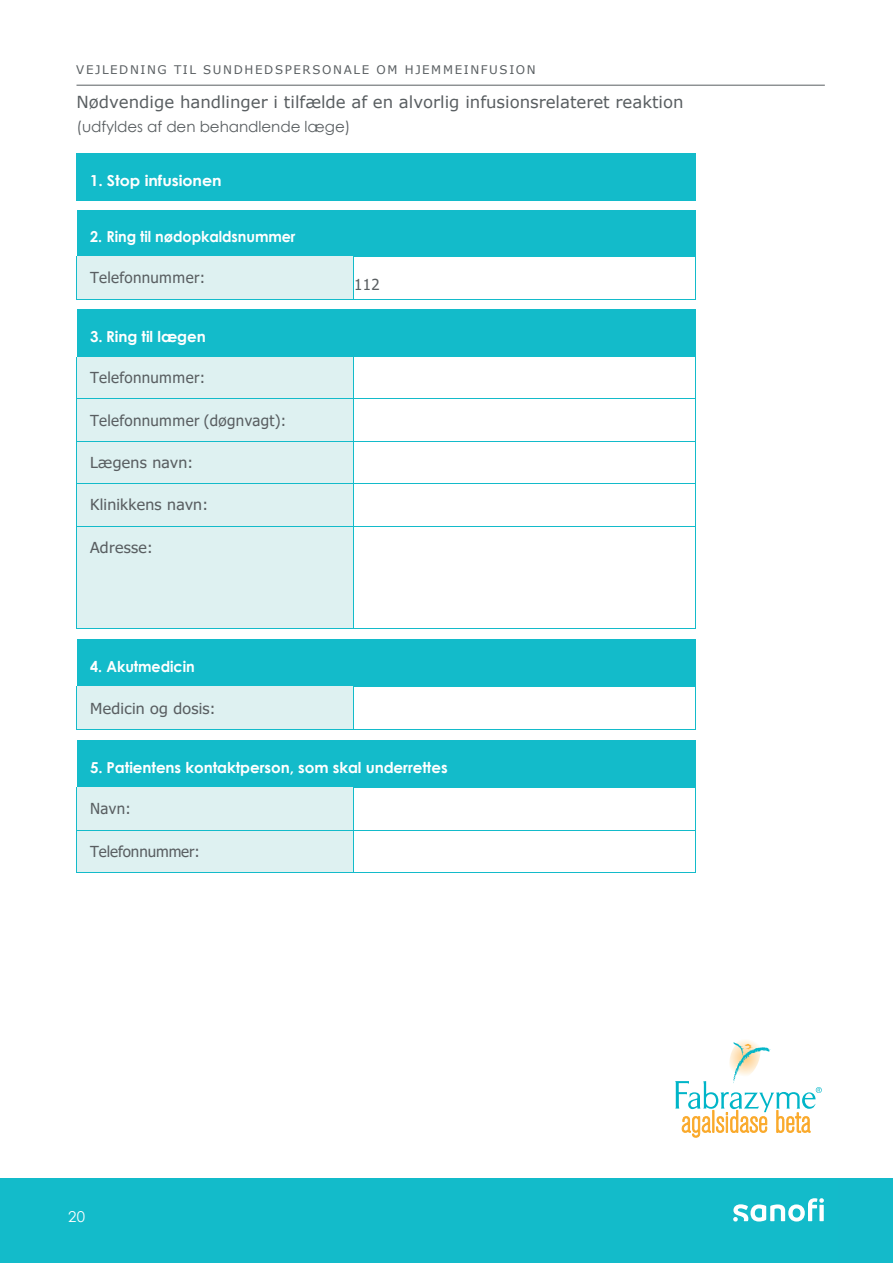
<style>
.page{position:relative;width:893px;height:1263px;background:#fff}
.page>*{position:absolute;margin:0;border:0;box-sizing:border-box;transform-origin:0 0}
.t1{font:16.5px "Verdana";color:#595e61}
.t2{font:15.15px "Tahoma";letter-spacing:.02em;color:#595e61}
.t3{font:700 15.15px "Century Gothic";letter-spacing:-.005em;color:#fff}
.t4{font:15.15px "Tahoma";letter-spacing:.02em;color:#595e61;scale:1.05 1}
.t5{font:700 15.15px "Century Gothic";letter-spacing:-.005em;color:#fff;scale:.95 1}
.t6{font:15.15px "Century Gothic";letter-spacing:-.005em;color:#595e61}
.t7{font:700 15.15px "Century Gothic";letter-spacing:-.005em;color:#fff;scale:1.05 1}
.t8{font:15.15px "Tahoma";letter-spacing:-.005em;color:#595e61}
.t9{font:15.15px "Century Gothic";color:#fff;scale:1.2 1}
.t10{font:15px "Century Gothic";color:#fff}
.t11{font:11.85px "Verdana";letter-spacing:.135em;color:#595e61}
</style>
<div class="page">
<hr style="left:76px;top:85px;width:749px;height:1px;background:#595e61">
<div style="left:77px;top:210px;width:618px;height:47px;background:#13bbca"></div>
<div style="left:77px;top:257px;width:276px;height:42px;background:#def1f1"></div>
<hr style="left:77px;top:257px;width:1px;height:42px;background:#13bbca">
<hr style="left:77px;top:299px;width:276px;height:1px;background:#13bbca">
<hr style="left:353px;top:257px;width:1px;height:42px;background:#13bbca">
<hr style="left:354px;top:299px;width:341px;height:1px;background:#13bbca">
<hr style="left:695px;top:257px;width:1px;height:42px;background:#13bbca">
<div style="left:77px;top:310px;width:618px;height:47px;background:#13bbca"></div>
<div style="left:77px;top:357px;width:276px;height:41px;background:#def1f1"></div>
<hr style="left:77px;top:357px;width:1px;height:41px;background:#13bbca">
<hr style="left:353px;top:357px;width:1px;height:41px;background:#13bbca">
<hr style="left:695px;top:357px;width:1px;height:41px;background:#13bbca">
<div style="left:77px;top:400px;width:276px;height:41px;background:#def1f1"></div>
<hr style="left:77px;top:398px;width:276px;height:1px;background:#13bbca">
<hr style="left:354px;top:398px;width:341px;height:1px;background:#13bbca">
<hr style="left:77px;top:399px;width:1px;height:42px;background:#13bbca">
<hr style="left:353px;top:399px;width:1px;height:42px;background:#13bbca">
<hr style="left:695px;top:399px;width:1px;height:42px;background:#13bbca">
<div style="left:77px;top:442px;width:276px;height:41px;background:#def1f1"></div>
<hr style="left:77px;top:441px;width:276px;height:1px;background:#13bbca">
<hr style="left:354px;top:441px;width:341px;height:1px;background:#13bbca">
<hr style="left:77px;top:442px;width:1px;height:41px;background:#13bbca">
<hr style="left:353px;top:442px;width:1px;height:41px;background:#13bbca">
<hr style="left:695px;top:442px;width:1px;height:41px;background:#13bbca">
<div style="left:77px;top:484px;width:276px;height:42px;background:#def1f1"></div>
<hr style="left:77px;top:483px;width:276px;height:1px;background:#13bbca">
<hr style="left:354px;top:483px;width:341px;height:1px;background:#13bbca">
<hr style="left:77px;top:484px;width:1px;height:42px;background:#13bbca">
<hr style="left:353px;top:484px;width:1px;height:42px;background:#13bbca">
<hr style="left:695px;top:484px;width:1px;height:42px;background:#13bbca">
<div style="left:77px;top:527px;width:276px;height:101px;background:#def1f1"></div>
<hr style="left:77px;top:526px;width:276px;height:1px;background:#13bbca">
<hr style="left:354px;top:526px;width:341px;height:1px;background:#13bbca">
<hr style="left:77px;top:527px;width:1px;height:101px;background:#13bbca">
<hr style="left:77px;top:628px;width:276px;height:1px;background:#13bbca">
<hr style="left:353px;top:527px;width:1px;height:101px;background:#13bbca">
<hr style="left:354px;top:628px;width:341px;height:1px;background:#13bbca">
<hr style="left:695px;top:527px;width:1px;height:101px;background:#13bbca">
<div style="left:77px;top:640px;width:618px;height:47px;background:#13bbca"></div>
<div style="left:77px;top:687px;width:276px;height:42px;background:#def1f1"></div>
<hr style="left:77px;top:687px;width:1px;height:42px;background:#13bbca">
<hr style="left:77px;top:729px;width:276px;height:1px;background:#13bbca">
<hr style="left:353px;top:687px;width:1px;height:42px;background:#13bbca">
<hr style="left:354px;top:729px;width:341px;height:1px;background:#13bbca">
<hr style="left:695px;top:687px;width:1px;height:42px;background:#13bbca">
<div style="left:77px;top:740px;width:618px;height:48px;background:#13bbca"></div>
<div style="left:77px;top:788px;width:276px;height:42px;background:#def1f1"></div>
<hr style="left:77px;top:788px;width:1px;height:42px;background:#13bbca">
<hr style="left:353px;top:788px;width:1px;height:42px;background:#13bbca">
<hr style="left:695px;top:788px;width:1px;height:42px;background:#13bbca">
<div style="left:77px;top:830px;width:276px;height:42px;background:#def1f1"></div>
<hr style="left:77px;top:830px;width:276px;height:1px;background:#13bbca">
<hr style="left:354px;top:830px;width:341px;height:1px;background:#13bbca">
<hr style="left:77px;top:830px;width:1px;height:42px;background:#13bbca">
<hr style="left:77px;top:872px;width:276px;height:1px;background:#13bbca">
<hr style="left:353px;top:830px;width:1px;height:42px;background:#13bbca">
<hr style="left:354px;top:872px;width:341px;height:1px;background:#13bbca">
<hr style="left:695px;top:830px;width:1px;height:42px;background:#13bbca">
<div style="left:76px;top:153px;width:620px;height:48px;background:#13bbca"></div>
<div style="left:0;top:1169px;width:861px;height:94px;background:#13bbca"></div>
<svg style="left:733px;top:1198px;width:91px;height:23px"></svg>
<div style="left:838px;top:1178px;width:55px;height:85px;background:#14baca"></div>
<div style="left:0;top:1133px;width:893px;height:45px;background:#fff"></div>
<svg style="left:675px;top:1040px;width:147px;height:98px"></svg>
<p class="t11" style="left:76px;top:62px;width:461px">VEJLEDNING TIL SUNDHEDSPERSONALE OM HJEMMEINFUSION</p>
<p class="t1" style="left:77px;top:91px;width:609px">Nødvendige handlinger i tilfælde af en alvorlig infusionsrelateret reaktion</p>
<p class="t6" style="left:77px;top:116px;width:275px">(udfyldes af den behandlende læge)</p>
<p class="t7" style="left:90px;top:169px;width:127px">1. Stop infusionen</p>
<p class="t5" style="left:90px;top:225px;width:218px">2. Ring til nødopkaldsnummer</p>
<p class="t2" style="left:90px;top:268px;width:116px">Telefonnummer:</p>
<p class="t3" style="left:90px;top:325px;width:117px">3. Ring til lægen</p>
<p class="t2" style="left:90px;top:368px;width:116px">Telefonnummer:</p>
<p class="t2" style="left:90px;top:410px;width:198px">Telefonnummer (døgnvagt):</p>
<p class="t4" style="left:90px;top:452px;width:100px">Lægens navn:</p>
<p class="t4" style="left:90px;top:495px;width:114px">Klinikkens navn:</p>
<p class="t4" style="left:90px;top:537px;width:61px">Adresse:</p>
<p class="t5" style="left:90px;top:655px;width:112px">4. Akutmedicin</p>
<p class="t4" style="left:90px;top:698px;width:121px">Medicin og dosis:</p>
<p class="t2" style="left:354px;top:274px;width:27px">112</p>
<p class="t3" style="left:90px;top:756px;width:359px">5. Patientens kontaktperson, som skal underrettes</p>
<p class="t2" style="left:90px;top:799px;width:42px">Navn:</p>
<p class="t8" style="left:90px;top:841px;width:111px">Telefonnummer:</p>
<p class="t9" style="left:76px;top:1196px;width:18px">20</p>
<p class="t10" style="left:68px;top:1205px;width:18px">20</p>
</div>
